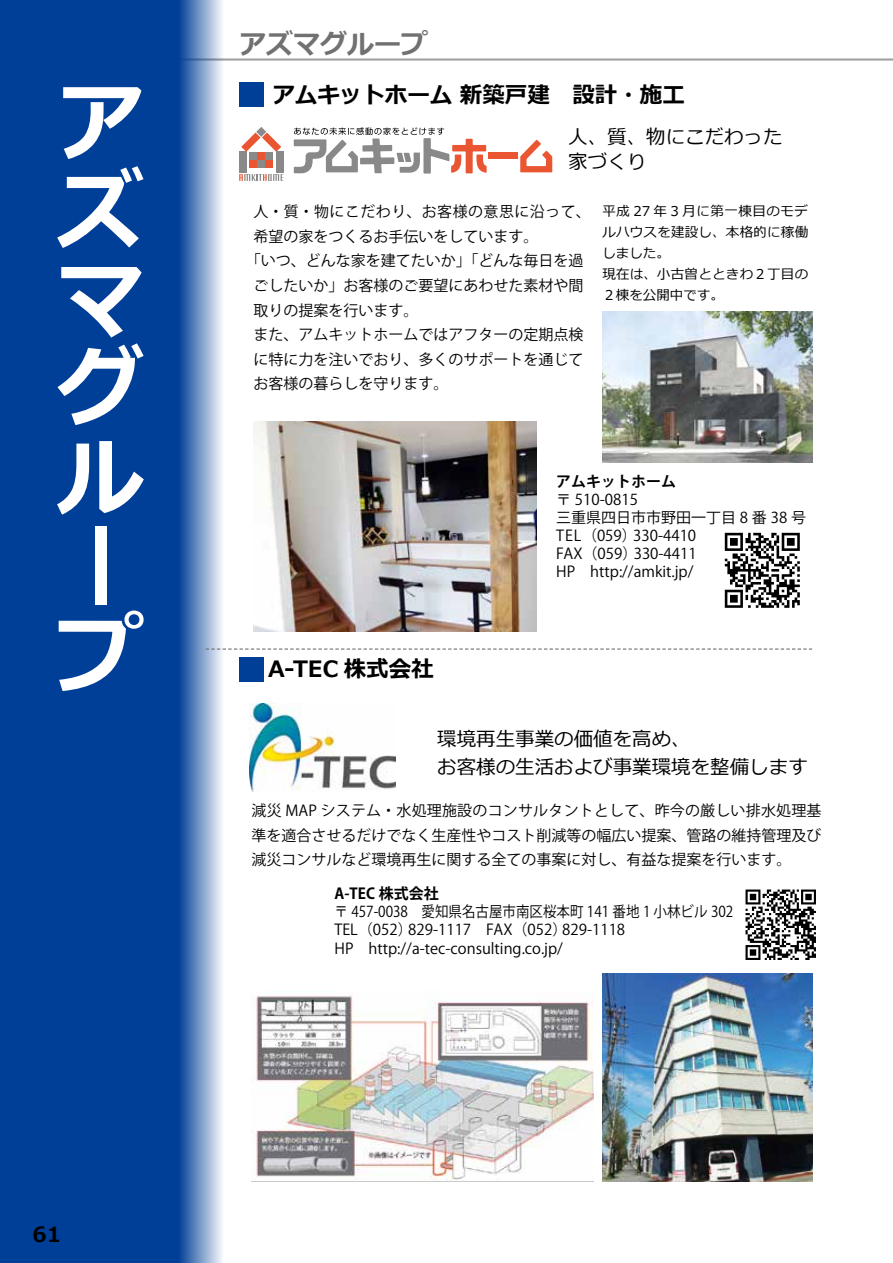
<style>
.page{position:relative;width:893px;height:1263px;background:#fff}
.page>*{position:absolute;margin:0;border:0;box-sizing:border-box;transform-origin:0 0}
.t1{font:700 87px/88.8px "Meiryo";color:#fff}
.t2{font:700 27px "Meiryo";color:#727171}
.t3{font:700 22.5px "Meiryo";color:#000}
.t4{font:700 21px "Meiryo";color:#000}
.t5{font:19.5px/25.5px "Meiryo";color:#000}
.t6{font:15px/18.1px "Koz Go Pro";color:#000;text-align:justify}
.t7{font:15px/18px "Koz Go Pro";color:#000;scale:.9 1}
.t8{font:15px "Koz Go Pro";letter-spacing:.03em;color:#000}
.t9{font:700 15px "Koz Go Pro";color:#000}
.t10{font:13.5px/21px "Meiryo";letter-spacing:.02em;color:#000}
</style>
<div class="page">
<hr style="left:0;top:58px;width:893px;height:3px;background:#9fa0a0">
<svg style="left:0;top:0;width:223px;height:1263px;background:#1851a1"></svg>
<div style="left:239px;top:82px;width:25px;height:25px;background:#003f98"></div>
<div style="left:239px;top:657px;width:25px;height:25px;background:#003f98"></div>
<svg style="left:206px;top:648px;width:606px;height:2px"></svg>
<img style="left:253px;top:421px;width:284px;height:211px">
<img style="left:602px;top:311px;width:210px;height:152px">
<img style="left:602px;top:973px;width:210px;height:208px">
<img style="left:256px;top:992px;width:338px;height:188px">
<div style="left:488px;top:152px;width:30px;height:7px;background:#ea5532"></div>
<svg style="left:520px;top:140px;width:32px;height:32px"></svg>
<svg style="left:294px;top:127px;width:193px;height:47px"></svg>
<div style="left:239px;top:152px;width:7px;height:21px;background:#898989"></div>
<div style="left:276px;top:152px;width:7px;height:21px;background:#898989"></div>
<div style="left:250px;top:153px;width:7px;height:7px;background:#898989"></div>
<div style="left:258px;top:153px;width:7px;height:7px;background:#ea5532"></div>
<div style="left:266px;top:153px;width:7px;height:7px;background:#898989"></div>
<div style="left:250px;top:161px;width:7px;height:7px;background:#ea5532"></div>
<div style="left:258px;top:161px;width:7px;height:7px;background:#898989"></div>
<div style="left:266px;top:161px;width:7px;height:7px;background:#ea5532"></div>
<svg style="left:241px;top:127px;width:40px;height:25px"></svg>
<svg style="left:239px;top:174px;width:44px;height:7px"></svg>
<img style="left:249px;top:704px;width:147px;height:87px">
<img style="left:745px;top:889px;width:71px;height:71px">
<img style="left:724px;top:532px;width:76px;height:76px">
<h2 class="t2" style="left:239px;top:25px;width:190px">アズマグループ</h2>
<h1 class="t1" style="left:57px;top:83px;width:88px">アズマグループ</h1>
<h3 class="t3" style="left:272px;top:79px;width:414px">アムキットホーム 新築戸建　設計・施工</h3>
<h3 class="t5" style="left:568px;top:125px;width:216px">人、質、物にこだわった家づくり</h3>
<p class="t10" style="left:602px;top:201px;width:207px">平成 27 年 3 月に第一棟目のモデルハウスを建設し、本格的に稼働しました。<br>現在は、小古曽とときわ２丁目の<br>２棟を公開中です。</p>
<p class="t8" style="left:253px;top:202px;width:339px">人・質・物にこだわり、お客様の意思に沿って、</p>
<p class="t6" style="left:253px;top:228px;width:286px">希望の家をつくるお手伝いをしています。</p>
<p class="t6" style="left:246px;top:252px;width:339px">「いつ、どんな家を建てたいか」「どんな毎日を過</p>
<p class="t6" style="left:253px;top:277px;width:331px">ごしたいか」お客様のご要望にあわせた素材や間</p>
<p class="t6" style="left:253px;top:301px;width:166px">取りの提案を行います。</p>
<p class="t6" style="left:253px;top:326px;width:331px">また、アムキットホームではアフターの定期点検</p>
<p class="t6" style="left:253px;top:351px;width:331px">に特に力を注いでおり、多くのサポートを通じて</p>
<p class="t6" style="left:253px;top:375px;width:196px">お客様の暮らしを守ります。</p>
<p class="t9" style="left:556px;top:472px;width:121px">アムキットホーム</p>
<p class="t6" style="left:556px;top:491px;width:251px;text-align:left">〒 510-0815<br>三重県四日市市野田一丁目 8 番 38 号<br>TEL（059）330-4410<br>FAX（059）330-4411<br>HP　http://amkit.jp/</p>
<h3 class="t3" style="left:268px;top:653px;width:167px">A-TEC 株式会社</h3>
<h3 class="t5" style="left:437px;top:726px;width:372px;line-height:27.6px">環境再生事業の価値を高め、<br>お客様の生活および事業環境を整備します</h3>
<p class="t6" style="left:252px;top:799px;width:572px;line-height:24.6px">減災 MAP システム・水処理施設のコンサルタントとして、昨今の厳しい排水処理基準を適合させるだけでなく生産性やコスト削減等の幅広い提案、管路の維持管理及び減災コンサルなど環境再生に関する全ての事案に対し、有益な提案を行います。</p>
<h3 class="t4" style="left:33px;top:1220px;width:30px">61</h3>
<p class="t9" style="left:334px;top:884px;width:106px">A-TEC 株式会社</p>
<p class="t7" style="left:334px;top:903px;width:445px">〒 457-0038　愛知県名古屋市南区桜本町 141 番地 1 小林ビル 302<br>TEL（052）829-1117　FAX（052）829-1118<br>HP　http://a-tec-consulting.co.jp/</p>
</div>
